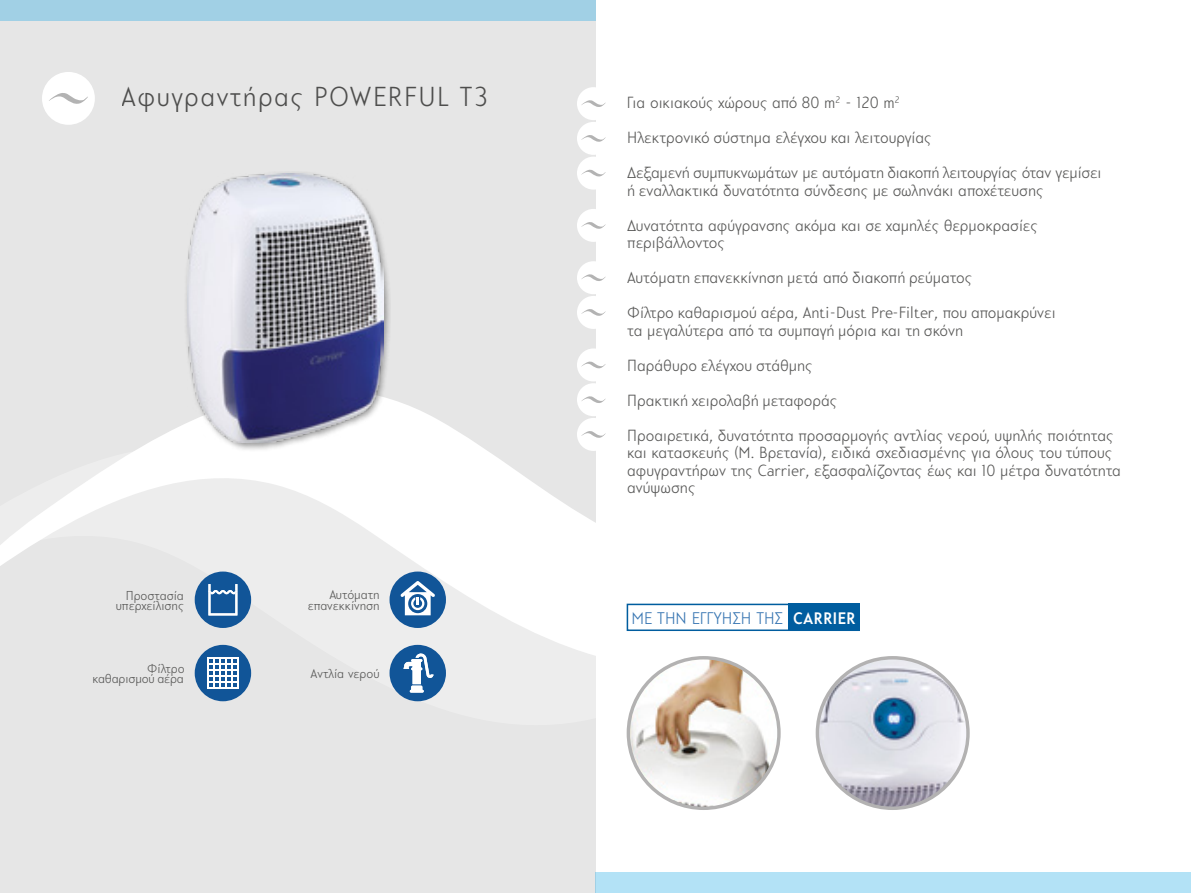
<style>
.page{position:relative;width:1191px;height:893px;background:#fff}
.page>*{position:absolute;margin:0;border:0;box-sizing:border-box;transform-origin:0 0}
.t1{font:300 29.75px "CF Roxan";letter-spacing:.05em;color:#575756}
.t2{font:300 18.2px "CF Roxan";color:#3876b2}
.t3{font:300 17.5px/35px "CF Roxan";color:#575756}
.t4{font:300 14px/10.5px "CF Roxan";color:#575756;text-align:right}
.s1{font-weight:700;color:#fff}
</style>
<div class="page">
<div style="left:0;top:0;width:595px;height:893px;background:#e6e6e6"></div>
<svg style="left:158px;top:381px;width:803px;height:317px"></svg>
<svg style="left:0;top:438px;width:828px;height:289px"></svg>
<div style="left:0;top:0;width:595px;height:21px;background:#a1d0e5"></div>
<div style="left:595px;top:872px;width:596px;height:21px;background:#b3e2f6"></div>
<div style="left:42px;top:72px;width:53px;height:53px;background:#fff;border-radius:50%"></div>
<svg style="left:49px;top:93px;width:39px;height:11px"></svg>
<div style="left:577px;top:87px;width:33px;height:33px;background:#fff;border-radius:50%"></div>
<svg style="left:581px;top:100px;width:25px;height:7px"></svg>
<div style="left:577px;top:122px;width:33px;height:33px;background:#fff;border-radius:50%"></div>
<svg style="left:581px;top:135px;width:25px;height:7px"></svg>
<div style="left:577px;top:157px;width:33px;height:33px;background:#fff;border-radius:50%"></div>
<svg style="left:581px;top:170px;width:25px;height:7px"></svg>
<div style="left:577px;top:209px;width:33px;height:33px;background:#fff;border-radius:50%"></div>
<svg style="left:581px;top:222px;width:25px;height:7px"></svg>
<div style="left:577px;top:261px;width:33px;height:33px;background:#fff;border-radius:50%"></div>
<svg style="left:581px;top:274px;width:25px;height:7px"></svg>
<div style="left:577px;top:296px;width:33px;height:33px;background:#fff;border-radius:50%"></div>
<svg style="left:581px;top:309px;width:25px;height:7px"></svg>
<div style="left:577px;top:348px;width:33px;height:33px;background:#fff;border-radius:50%"></div>
<svg style="left:581px;top:361px;width:25px;height:8px"></svg>
<div style="left:577px;top:383px;width:33px;height:33px;background:#fff;border-radius:50%"></div>
<svg style="left:581px;top:396px;width:25px;height:7px"></svg>
<div style="left:577px;top:418px;width:33px;height:33px;background:#fff;border-radius:50%"></div>
<svg style="left:581px;top:431px;width:25px;height:7px"></svg>
<img style="left:628px;top:658px;width:151px;height:150px;border-radius:75px">
<div style="left:626px;top:656px;width:154px;height:154px;border:3px solid #b3b2b2;border-radius:50%"></div>
<div style="left:184px;top:171px;width:207px;height:280px;background:#000;opacity:.4"></div>
<img style="left:188px;top:173px;width:196px;height:270px">
<div style="left:195px;top:645px;width:56px;height:56px;background:#115598;border-radius:50%"></div>
<hr style="left:207px;top:658px;width:2px;height:30px;background:#fff">
<hr style="left:213px;top:658px;width:2px;height:30px;background:#fff">
<hr style="left:219px;top:658px;width:2px;height:30px;background:#fff">
<hr style="left:225px;top:658px;width:2px;height:30px;background:#fff">
<hr style="left:231px;top:658px;width:2px;height:30px;background:#fff">
<hr style="left:237px;top:658px;width:2px;height:30px;background:#fff">
<hr style="left:207px;top:658px;width:32px;height:1px;background:#fff">
<hr style="left:207px;top:663px;width:32px;height:2px;background:#fff">
<hr style="left:207px;top:669px;width:32px;height:2px;background:#fff">
<hr style="left:207px;top:675px;width:32px;height:2px;background:#fff">
<hr style="left:207px;top:681px;width:32px;height:2px;background:#fff">
<hr style="left:207px;top:687px;width:32px;height:1px;background:#fff">
<div style="left:389px;top:572px;width:57px;height:56px;background:#115598;border-radius:50%"></div>
<svg style="left:400px;top:581px;width:35px;height:34px"></svg>
<div style="left:389px;top:645px;width:57px;height:56px;background:#115598;border-radius:50%"></div>
<svg style="left:403px;top:653px;width:30px;height:40px"></svg>
<div style="left:195px;top:572px;width:56px;height:56px;background:#115598;border-radius:50%"></div>
<svg style="left:208px;top:584px;width:29px;height:31px"></svg>
<div style="left:788px;top:604px;width:71px;height:27px;background:#005d9f"></div>
<div style="left:626px;top:604px;width:233px;height:27px;border:2px solid #005d9f"></div>
<img style="left:817px;top:658px;width:151px;height:150px;border-radius:73px">
<div style="left:815px;top:656px;width:154px;height:154px;border:3px solid #b3b2b2;border-radius:50%"></div>
<h1 class="t1" style="left:122px;top:80px;width:368px">Αφυγραντήρας POWERFUL Τ3</h1>
<p class="t3" style="left:627px;top:86px;width:476px">Για οικιακούς χώρους από 80 m<sup>2</sup> - 120 m<sup>2<br></sup>Ηλεκτρονικό σύστημα ελέγχου και λειτουργίας<br>Δεξαμενή συμπυκνωμάτων με αυτόματη διακοπή λειτουργίας όταν γεμίσει</p>
<p class="t3" style="left:627px;top:173px;width:418px">ή εναλλακτικά δυνατότητα σύνδεσης με σωληνάκι αποχέτευσης<br>Δυνατότητα αφύγρανσης ακόμα και σε χαμηλές θερμοκρασίες</p>
<p class="t3" style="left:627px;top:226px;width:430px">περιβάλλοντος<br>Αυτόματη επανεκκίνηση μετά από διακοπή ρεύματος<br>Φίλτρο καθαρισμού αέρα, Anti-Dust Pre-Filter, που απομακρύνει</p>
<p class="t3" style="left:627px;top:313px;width:487px">τα μεγαλύτερα από τα συμπαγή μόρια και τη σκόνη<br>Παράθυρο ελέγχου στάθμης<br>Πρακτική χειρολαβή μεταφοράς<br>Προαιρετικά, δυνατότητα προσαρμογής αντλίας νερού, υψηλής ποιότητας</p>
<p class="t3" style="left:627px;top:444px;width:495px;line-height:17.5px">και κατασκευής (Μ. Βρετανία), ειδικά σχεδιασμένης για όλους του τύπους αφυγραντήρων της Carrier, εξασφαλίζοντας έως και 10 μέτρα δυνατότητα ανύψωσης</p>
<p class="t4" style="left:116px;top:590px;width:70px">Προστασία υπερχείλισης</p>
<p class="t4" style="left:93px;top:663px;width:93px">Φίλτρο καθαρισμού αέρα</p>
<p class="t4" style="left:308px;top:590px;width:74px">Αυτόματη επανεκκίνηση</p>
<p class="t4" style="left:311px;top:668px;width:70px">Αντλία νερού</p>
<p class="t2" style="left:631px;top:608px;width:226px">ΜΕ ΤΗΝ ΕΓΓΥΗΣΗ ΤΗΣ <span class="s1">CARRIER</span></p>
</div>
